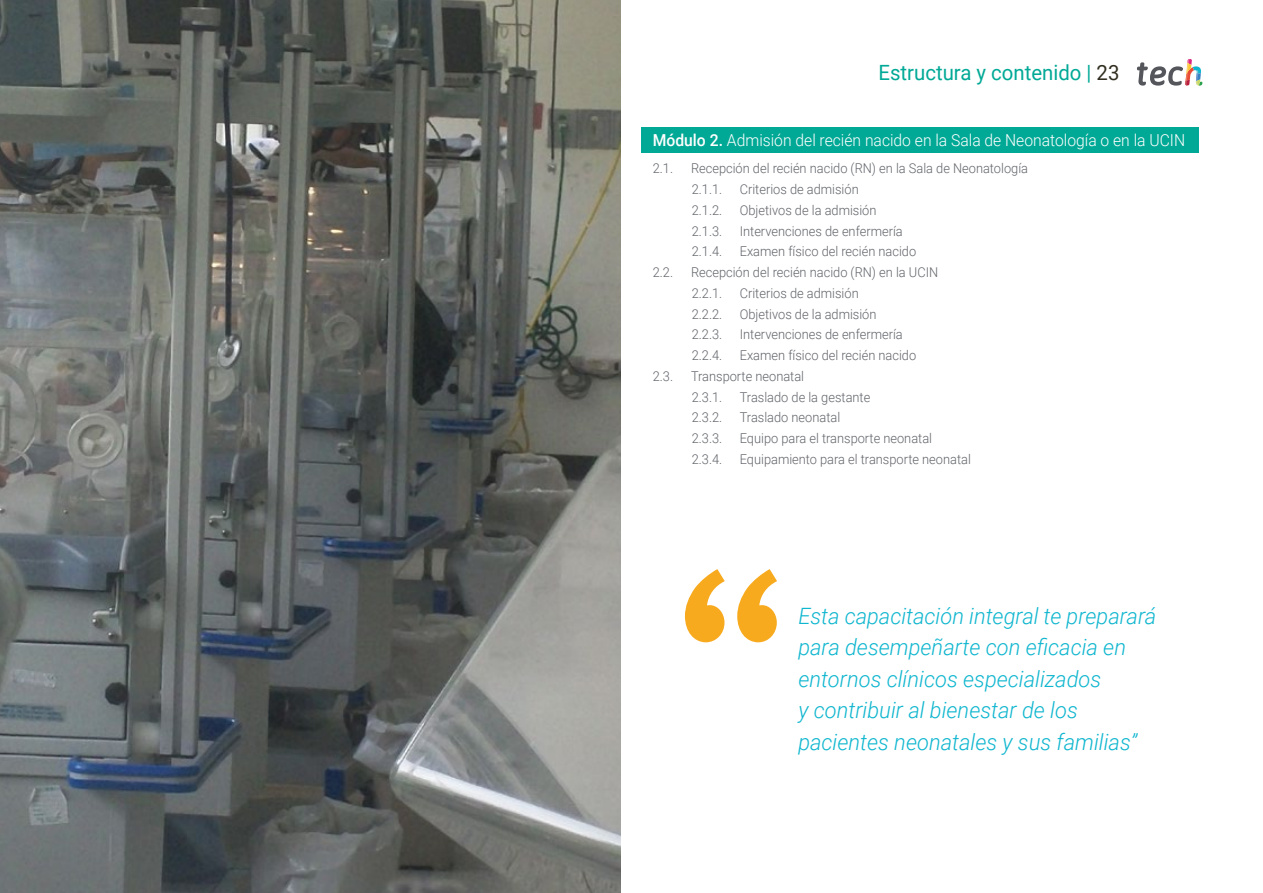
<style>
.page{position:relative;width:1263px;height:893px;background:#fff}
.page>*{position:absolute;margin:0;border:0;box-sizing:border-box;transform-origin:0 0}
.t1{font:italic 300 22.5px/31.5px "Roboto";color:#0fb6cf}
.t2{font:21px "Roboto";color:#00a996}
.t3{font:300 16.5px "Roboto";color:#fff;scale:.95 1}
.t4{font:300 13.5px/20.7px "Roboto";color:#61646a;scale:.95 1}
.s1{color:#312e20}
.s2{font-weight:500}
</style>
<div class="page">
<img style="left:0;top:0;width:621px;height:893px">
<svg style="left:685px;top:569px;width:92px;height:73px"></svg>
<div style="left:642px;top:128px;width:557px;height:25px;background:#00a996"></div>
<svg style="left:1137px;top:59px;width:65px;height:27px"></svg>
<h2 class="t2" style="left:878px;top:57px;width:242px">Estructura y contenido | <span class="s1">23</span></h2>
<p class="t3" style="left:653px;top:129px;width:562px"><span class="s2">Módulo 2.</span> Admisión del recién nacido en la Sala de Neonatología o en la UCIN</p>
<p class="t4" style="left:653px;top:158px;width:23px">2.1.</p>
<p class="t4" style="left:691px;top:158px;width:356px">Recepción del recién nacido (RN) en la Sala de Neonatología<br>2.1.1.</p>
<p class="t4" style="left:740px;top:179px;width:127px">Criterios de admisión</p>
<p class="t4" style="left:692px;top:199px;width:34px">2.1.2.</p>
<p class="t4" style="left:740px;top:199px;width:145px">Objetivos de la admisión</p>
<p class="t4" style="left:692px;top:220px;width:34px">2.1.3.</p>
<p class="t4" style="left:740px;top:220px;width:173px">Intervenciones de enfermería</p>
<p class="t4" style="left:692px;top:241px;width:34px">2.1.4.</p>
<p class="t4" style="left:740px;top:241px;width:187px">Examen físico del recién nacido</p>
<p class="t4" style="left:653px;top:262px;width:23px">2.2.</p>
<p class="t4" style="left:691px;top:262px;width:262px">Recepción del recién nacido (RN) en la UCIN<br>2.2.1.</p>
<p class="t4" style="left:740px;top:282px;width:127px">Criterios de admisión</p>
<p class="t4" style="left:692px;top:303px;width:34px">2.2.2.</p>
<p class="t4" style="left:740px;top:303px;width:145px">Objetivos de la admisión</p>
<p class="t4" style="left:692px;top:324px;width:34px">2.2.3.</p>
<p class="t4" style="left:740px;top:324px;width:173px">Intervenciones de enfermería</p>
<p class="t4" style="left:692px;top:345px;width:34px">2.2.4.</p>
<p class="t4" style="left:740px;top:345px;width:187px">Examen físico del recién nacido</p>
<p class="t4" style="left:653px;top:365px;width:23px">2.3.</p>
<p class="t4" style="left:691px;top:365px;width:121px">Transporte neonatal<br>2.3.1.</p>
<p class="t4" style="left:740px;top:386px;width:139px">Traslado de la gestante</p>
<p class="t4" style="left:692px;top:407px;width:34px">2.3.2.</p>
<p class="t4" style="left:740px;top:407px;width:107px">Traslado neonatal</p>
<p class="t4" style="left:692px;top:428px;width:34px">2.3.3.</p>
<p class="t4" style="left:740px;top:428px;width:204px">Equipo para el transporte neonatal</p>
<p class="t4" style="left:692px;top:448px;width:34px">2.3.4.</p>
<p class="t4" style="left:740px;top:448px;width:245px">Equipamiento para el transporte neonatal</p>
<h1 class="t1" style="left:798px;top:599px;width:359px">Esta capacitación integral te preparará para desempeñarte con eficacia en entornos clínicos especializados<br>y contribuir al bienestar de los pacientes neonatales y sus familias”</h1>
</div>
